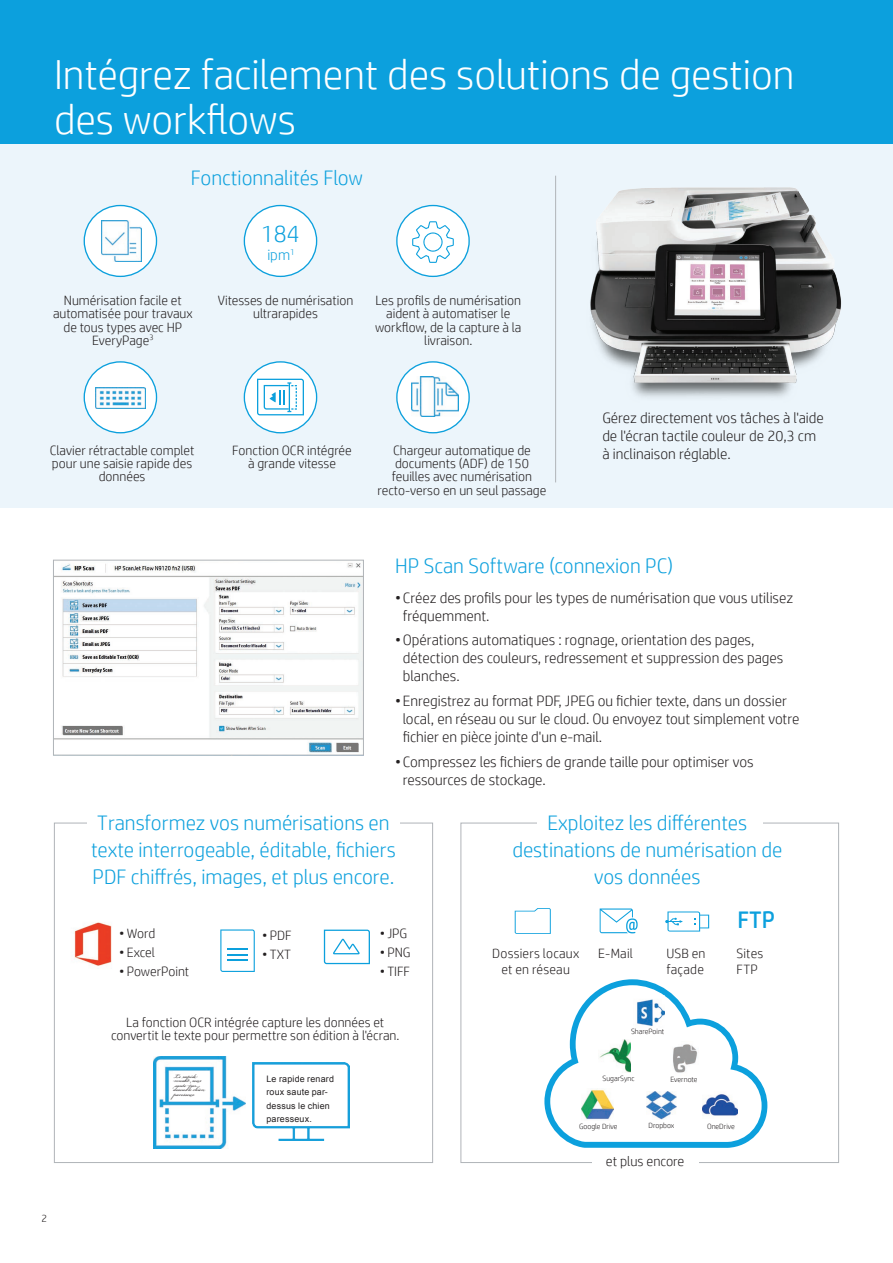
<style>
.page{position:relative;width:893px;height:1263px;background:#fff}
.page>*{position:absolute;margin:0;border:0;box-sizing:border-box;transform-origin:0 0}
.t1{font:300 42px/45px "HP Simplified";color:#fff}
.t2{font:24px "HP Simplified";color:#0ca0dd}
.t3{font:300 24px "HP Simplified";color:#0ca0dd}
.t4{font:300 21px/27px "HP Simplified";color:#0ca0dd}
.t5{font:300 15px/18px "HP Simplified";color:#231f20}
.t6{font:300 15px "HP Simplified";color:#0ca0dd}
.t7{font:300 13.95px "HP Simplified";color:#231f20}
.t8{font:300 13.5px/13.2px "HP Simplified";color:#231f20;text-align:center}
.t9{font:300 10.5px "HP Simplified";color:#231f20}
.t10{font:9px "Bickham Script Pro";letter-spacing:-.005em;color:#231f20}
.t11{font:8.85px/13.4px "Arial";letter-spacing:.02em;color:#231f20}
.t12{font:300 7.65px "HP Simplified";color:#231f20}
</style>
<div class="page">
<div style="left:0;top:134px;width:893px;height:374px;background:#ecf5fb"></div>
<div style="left:0;top:0;width:893px;height:143px;background:#0ca0dd"></div>
<div style="left:244px;top:362px;width:73px;height:71px;background:#fff;border-radius:50%"></div>
<div style="left:244px;top:361px;width:73px;height:72px;border:1px solid #0ca0dd;border-radius:50%"></div>
<img style="left:154px;top:1056px;width:91px;height:92px">
<img style="left:252px;top:1062px;width:97px;height:78px">
<div style="left:397px;top:205px;width:72px;height:71px;background:#fff;border-radius:50%"></div>
<div style="left:396px;top:205px;width:74px;height:72px;border:1px solid #0ca0dd;border-radius:50%"></div>
<svg style="left:412px;top:221px;width:42px;height:42px"></svg>
<img style="left:590px;top:187px;width:252px;height:210px">
<div style="left:266px;top:1075px;width:71px;height:47px;background:#fff"></div>
<div style="left:174px;top:1072px;width:35px;height:29px;background:#fff"></div>
<svg style="left:544px;top:979px;width:223px;height:169px"></svg>
<img style="left:634px;top:995px;width:31px;height:32px">
<img style="left:599px;top:1040px;width:32px;height:32px">
<img style="left:670px;top:1041px;width:28px;height:35px">
<img style="left:582px;top:1089px;width:31px;height:31px">
<img style="left:647px;top:1091px;width:29px;height:29px">
<img style="left:703px;top:1091px;width:34px;height:31px">
<svg style="left:600px;top:908px;width:38px;height:25px"></svg>
<svg style="left:515px;top:908px;width:36px;height:26px"></svg>
<svg style="left:665px;top:911px;width:44px;height:20px"></svg>
<img style="left:74px;top:922px;width:38px;height:44px">
<svg style="left:324px;top:929px;width:46px;height:35px"></svg>
<svg style="left:220px;top:929px;width:35px;height:43px"></svg>
<div style="left:84px;top:205px;width:73px;height:71px;background:#fff;border-radius:50%"></div>
<div style="left:84px;top:205px;width:73px;height:72px;border:1px solid #0ca0dd;border-radius:50%"></div>
<img style="left:101px;top:221px;width:40px;height:40px">
<div style="left:244px;top:205px;width:73px;height:71px;background:#fff;border-radius:50%"></div>
<div style="left:244px;top:205px;width:73px;height:72px;border:1px solid #0ca0dd;border-radius:50%"></div>
<div style="left:84px;top:362px;width:73px;height:71px;background:#fff;border-radius:50%"></div>
<div style="left:84px;top:361px;width:73px;height:72px;border:1px solid #0ca0dd;border-radius:50%"></div>
<img style="left:96px;top:387px;width:50px;height:21px">
<svg style="left:257px;top:379px;width:47px;height:36px"></svg>
<div style="left:397px;top:362px;width:72px;height:71px;background:#fff;border-radius:50%"></div>
<div style="left:396px;top:361px;width:74px;height:72px;border:1px solid #0ca0dd;border-radius:50%"></div>
<img style="left:411px;top:376px;width:48px;height:41px">
<img style="left:55px;top:563px;width:307px;height:190px">
<div style="left:53px;top:560px;width:311px;height:195px;border:1px solid #b0b4b8"></div>
<hr style="left:555px;top:176px;width:1px;height:306px;background:#b0b4b8">
<h1 class="t1" style="left:54px;top:50px;width:742px">Intégrez facilement des solutions de gestion des workflows</h1>
<h3 class="t4" style="left:191px;top:164px;width:174px">Fonctionnalités Flow</h3>
<h2 class="t3" style="left:261px;top:217px;width:40px">184</h2>
<p class="t6" style="left:267px;top:244px;width:29px">ipm<sup>1</sup></p>
<p class="t8" style="left:53px;top:293px;width:141px">Numérisation facile et automatisée pour travaux de tous types avec HP<br>EveryPage<sup>3</sup></p>
<p class="t8" style="left:218px;top:293px;width:137px">Vitesses de numérisation ultrarapides</p>
<p class="t8" style="left:375px;top:293px;width:148px">Les profils de numérisation aident à automatiser le workflow, de la capture à la livraison.</p>
<p class="t8" style="left:50px;top:443px;width:146px">Clavier rétractable complet pour une saisie rapide des données</p>
<p class="t8" style="left:232px;top:443px;width:121px">Fonction OCR intégrée à grande vitesse</p>
<p class="t8" style="left:378px;top:443px;width:170px">Chargeur automatique de documents (ADF) de 150 feuilles avec numérisation recto-verso en un seul passage</p>
<p class="t5" style="left:602px;top:409px;width:223px">Gérez directement vos tâches à l'aide de l'écran tactile couleur de 20,3 cm à inclinaison réglable.</p>
<h3 class="t4" style="left:395px;top:552px;width:280px">HP Scan Software (connexion PC)</h3>
<p class="t5" style="left:403px;top:588px;width:392px;text-indent:-8px">•Créez des profils pour les types de numérisation que vous utilisez fréquemment.</p>
<p class="t5" style="left:403px;top:631px;width:382px;text-indent:-8px">•Opérations automatiques : rognage, orientation des pages, détection des couleurs, redressement et suppression des pages blanches.</p>
<p class="t5" style="left:403px;top:691px;width:398px;text-indent:-8px">•Enregistrez au format PDF, JPEG ou fichier texte, dans un dossier local, en réseau ou sur le cloud. Ou envoyez tout simplement votre fichier en pièce jointe d'un e-mail.</p>
<p class="t5" style="left:403px;top:752px;width:352px;text-indent:-8px">•Compressez les fichiers de grande taille pour optimiser vos ressources de stockage.</p>
<p class="t9" style="left:41px;top:1211px;width:7px">2</p>
<h3 class="t4" style="left:91px;top:809px;width:306px">Transformez vos numérisations en texte interrogeable, éditable, fichiers<br>PDF chiffrés, images, et plus encore.</h3>
<p class="t8" style="left:119px;top:926px;width:37px">• Word</p>
<p class="t8" style="left:119px;top:945px;width:37px">• Excel</p>
<p class="t8" style="left:119px;top:964px;width:72px">• PowerPoint</p>
<p class="t8" style="left:262px;top:928px;width:31px">• PDF</p>
<p class="t8" style="left:262px;top:947px;width:30px">• TXT</p>
<p class="t8" style="left:380px;top:926px;width:29px">• JPG</p>
<p class="t8" style="left:380px;top:945px;width:32px">• PNG</p>
<p class="t8" style="left:380px;top:964px;width:32px">• TIFF</p>
<p class="t8" style="left:111px;top:1015px;width:290px">La fonction OCR intégrée capture les données et convertit le texte pour permettre son édition à l'écran.</p>
<p class="t10" style="left:174px;top:1069px;width:25px">Le rapide</p>
<p class="t10" style="left:174px;top:1074px;width:29px">renard roux</p>
<p class="t10" style="left:174px;top:1078px;width:26px">saute par-</p>
<p class="t10" style="left:174px;top:1083px;width:33px">dessus le chien</p>
<p class="t10" style="left:174px;top:1087px;width:23px">paresseux.</p>
<p class="t11" style="left:266px;top:1072px;width:69px">Le rapide renard roux saute par&shy;dessus le chien paresseux.</p>
<h3 class="t4" style="left:512px;top:809px;width:271px;text-align:center">Exploitez les différentes destinations de numérisation de vos données</h3>
<p class="t8" style="left:492px;top:945px;width:89px;line-height:15.8px">Dossiers locaux et en réseau</p>
<p class="t8" style="left:598px;top:946px;width:36px">E-Mail</p>
<h2 class="t2" style="left:737px;top:903px;width:39px">FTP</h2>
<p class="t8" style="left:666px;top:945px;width:41px;line-height:15.8px;text-align:left">USB en façade</p>
<p class="t8" style="left:736px;top:945px;width:28px;line-height:15.8px;text-align:left">Sites<br>FTP</p>
<p class="t12" style="left:631px;top:1027px;width:35px">SharePoint</p>
<p class="t12" style="left:602px;top:1073px;width:34px">SugarSync</p>
<p class="t12" style="left:670px;top:1074px;width:29px">Evernote</p>
<p class="t12" style="left:579px;top:1121px;width:40px">Google Drive</p>
<p class="t12" style="left:649px;top:1121px;width:27px">Dropbox</p>
<p class="t12" style="left:707px;top:1121px;width:29px">OneDrive</p>
<p class="t7" style="left:606px;top:1152px;width:80px">et plus encore</p>
</div>
